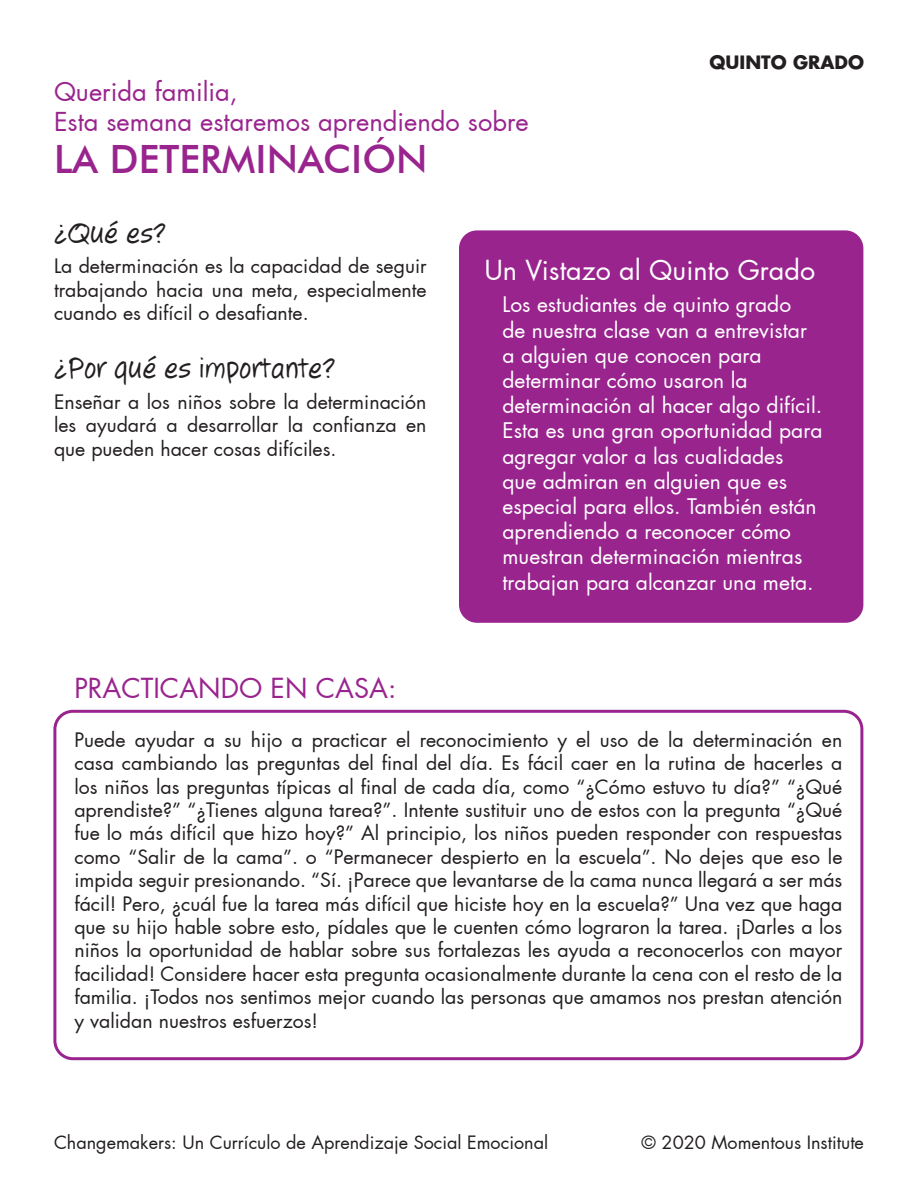
<style>
.page{position:relative;width:918px;height:1188px;background:#fff}
.page>*{position:absolute;margin:0;border:0;box-sizing:border-box;transform-origin:0 0}
.t1{font:500 39px "Futura BT";color:#99248e}
.t2{font:30px "Jotting";color:#231f20}
.t3{font:27px "Futura";color:#fff}
.t4{font:27px "Futura";color:#99248e}
.t5{font:25.5px "Futura";color:#99248e}
.t6{font:21px/25.2px "Futura";color:#fff}
.t7{font:19.5px/23.4px "Futura";color:#231f20;text-align:justify}
.t8{font:18px "Futura";color:#231f20}
.t9{font:700 18px "Futura";color:#231f20}
</style>
<div class="page">
<div style="left:459px;top:230px;width:404px;height:393px;background:#99248e;border-radius:18px"></div>
<div style="left:53px;top:710px;width:810px;height:350px;border:3px solid #99248e;border-radius:18px"></div>
<p class="t5" style="left:54px;top:75px;width:185px">Querida familia,</p>
<p class="t5" style="left:54px;top:106px;width:476px">Esta semana estaremos aprendiendo sobre</p>
<p class="t1" style="left:54px;top:135px;width:375px">LA DETERMINACIÓN</p>
<p class="t9" style="left:710px;top:50px;width:156px">QUINTO GRADO</p>
<p class="t2" style="left:54px;top:215px;width:114px">¿Qué es?</p>
<p class="t7" style="left:54px;top:255px;width:374px">La determinación es la capacidad de seguir trabajando hacia una meta, especialmente cuando es difícil o desafiante.</p>
<p class="t2" style="left:54px;top:350px;width:283px">¿Por qué es importante?</p>
<p class="t7" style="left:54px;top:390px;width:374px">Enseñar a los niños sobre la determinación les ayudará a desarrollar la confianza en que pueden hacer cosas difíciles.</p>
<p class="t4" style="left:74px;top:671px;width:324px">PRACTICANDO EN CASA:</p>
<p class="t3" style="left:484px;top:253px;width:332px">Un Vistazo al Quinto Grado</p>
<p class="t6" style="left:502px;top:292px;width:322px">Los estudiantes de quinto grado<br>de nuestra clase van a entrevistar a alguien que conocen para determinar cómo usaron la determinación al hacer algo difícil.<br>Esta es una gran oportunidad para agregar valor a las cualidades que admiran en alguien que es especial para ellos. También están aprendiendo a reconocer cómo muestran determinación mientras trabajan para alcanzar una meta.</p>
<p class="t7" style="left:74px;top:728px;width:770px">Puede ayudar a su hijo a practicar el reconocimiento y el uso de la determinación en casa cambiando las preguntas del final del día. Es fácil caer en la rutina de hacerles a los niños las preguntas típicas al final de cada día, como “¿Cómo estuvo tu día?” “¿Qué aprendiste?” “¿Tienes alguna tarea?”. Intente sustituir uno de estos con la pregunta “¿Qué fue lo más difícil que hizo hoy?” Al principio, los niños pueden responder con respuestas como “Salir de la cama”. o “Permanecer despierto en la escuela”. No dejes que eso le impida seguir presionando. “Sí. ¡Parece que levantarse de la cama nunca llegará a ser más fácil! Pero, ¿cuál fue la tarea más difícil que hiciste hoy en la escuela?” Una vez que haga que su hijo hable sobre esto, pídales que le cuenten cómo lograron la tarea. ¡Darles a los niños la oportunidad de hablar sobre sus fortalezas les ayuda a reconocerlos con mayor facilidad! Considere hacer esta pregunta ocasionalmente durante la cena con el resto de la familia. ¡Todos nos sentimos mejor cuando las personas que amamos nos prestan atención y validan nuestros esfuerzos!</p>
<p class="t8" style="left:54px;top:1131px;width:496px">Changemakers: Un Currículo de Aprendizaje Social Emocional</p>
<p class="t8" style="left:642px;top:1131px;width:224px">© 2020 Momentous Institute</p>
</div>
